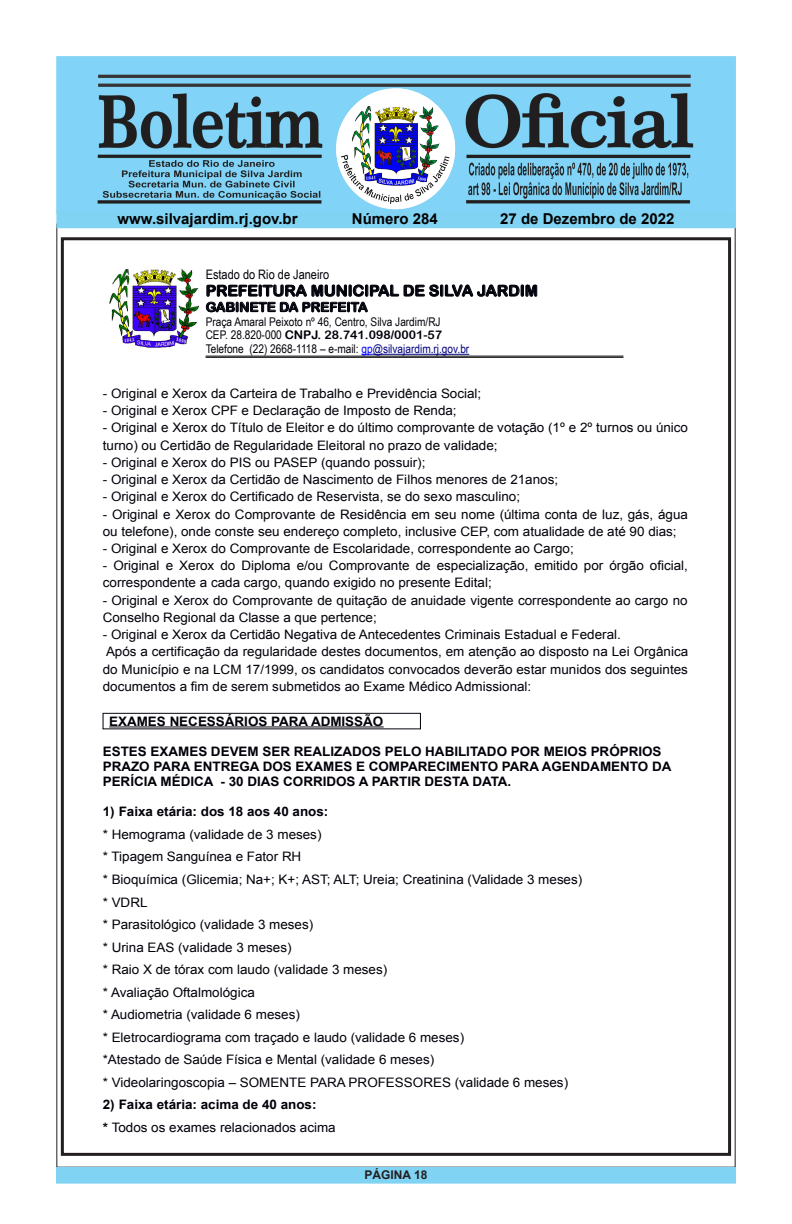
<style>
.page{position:relative;width:792px;height:1224px;background:#fff}
.page>*{position:absolute;margin:0;border:0;box-sizing:border-box;transform-origin:0 0}
.t1{font:15.2px "Arial Rounded MT Bold";color:#00000a}
.t2{font:700 15px "Arial";color:#000}
.t3{font:13.1px/22.5px "Arial";color:#00000a}
.t4{font:700 13.1px/15px "Arial";color:#00000a}
.t5{font:13.1px "Arial Narrow";color:#00000a}
.t6{font:13.1px "Arial Rounded MT Bold";color:#00000a}
.t7{font:12px "Arial Narrow";color:#00000a}
.t8{font:12px "Arial Rounded MT Bold";letter-spacing:-.005em;color:#00000a}
.t9{font:700 12px "Arial";color:#231f20}
.s1{font-family:"Arial Narrow"}
.s2{color:#00f}
.s3{color:#000080}
.s4{font-weight:700}
</style>
<div class="page">
<img style="left:57px;top:57px;width:678px;height:155px">
<div style="left:56px;top:1168px;width:680px;height:15px;background:#81d3f3"></div>
<div style="left:56px;top:1167px;width:680px;height:16px;border:1px solid #81d3f3"></div>
<div style="left:57px;top:212px;width:678px;height:16px;background:#81d3f3"></div>
<img style="left:109px;top:269px;width:91px;height:79px">
<hr style="left:206px;top:356px;width:417px;height:1px;background:#000">
<hr style="left:206px;top:357px;width:417px;height:1px;background:#000">
<hr style="left:373px;top:354px;width:96px;height:1px;background:#000080">
<hr style="left:103px;top:713px;width:318px;height:1px;background:#00000a">
<hr style="left:103px;top:729px;width:318px;height:1px;background:#00000a">
<svg style="left:103px;top:713px;width:1px;height:16px"></svg>
<svg style="left:420px;top:714px;width:1px;height:15px"></svg>
<hr style="left:109px;top:727px;width:275px;height:1px;background:#00000a">
<div style="left:61px;top:237px;width:670px;height:919px;border:3px solid #231f20"></div>
<p class="t2" style="left:118px;top:208px;width:182px">www.silvajardim.rj.gov.br</p>
<p class="t2" style="left:352px;top:208px;width:87px">Número 284</p>
<p class="t2" style="left:500px;top:208px;width:176px">27 de Dezembro de 2022</p>
<p class="t5" style="left:206px;top:269px;width:125px">Estado do Rio de Janeiro</p>
<p class="t1" style="left:206px;top:282px;width:334px">PREFEITURA MUNICIPAL DE SILVA JARDIM</p>
<p class="t6" style="left:206px;top:299px;width:164px">GABINETE DA PREFEITA</p>
<p class="t7" style="left:206px;top:317px;width:236px">Praça Amaral Peixoto nº 46, Centro, Silva Jardim/RJ</p>
<p class="t8" style="left:206px;top:328px;width:238px"><span class="s1">CEP. 28.820-000</span> CNPJ. 28.741.098/0001-57</p>
<p class="t7" style="left:206px;top:345px;width:265px">Telefone (22) 2668-1118 – e-mail: <span class="s2">gp</span> <span class="s3">@silvajardim.rj.gov.br</span></p>
<p class="t3" style="left:103px;top:382px;width:380px">- Original e Xerox da Carteira de Trabalho e Previdência Social;</p>
<p class="t3" style="left:103px;top:399px;width:355px">- Original e Xerox CPF e Declaração de Imposto de Renda;</p>
<p class="t3" style="left:103px;top:419px;width:587px;line-height:17.3px">- Original e Xerox do Título de Eleitor e do último comprovante de votação (1º e 2º turnos ou único turno) ou Certidão de Regularidade Eleitoral no prazo de validade;</p>
<p class="t3" style="left:103px;top:451px;width:324px">- Original e Xerox do PIS ou PASEP (quando possuir);</p>
<p class="t3" style="left:103px;top:468px;width:457px">- Original e Xerox da Certidão de Nascimento de Filhos menores de 21anos;</p>
<p class="t3" style="left:103px;top:485px;width:419px">- Original e Xerox do Certificado de Reservista, se do sexo masculino;</p>
<p class="t3" style="left:103px;top:505px;width:587px;line-height:17.2px">- Original e Xerox do Comprovante de Residência em seu nome (última conta de luz, gás, água ou telefone), onde conste seu endereço completo, inclusive CEP, com atualidade de até 90 dias;</p>
<p class="t3" style="left:103px;top:537px;width:473px">- Original e Xerox do Comprovante de Escolaridade, correspondente ao Cargo;</p>
<p class="t3" style="left:103px;top:557px;width:587px;line-height:17.3px">- Original e Xerox do Diploma e/ou Comprovante de especialização, emitido por órgão oficial, correspondente a cada cargo, quando exigido no presente Edital;</p>
<p class="t3" style="left:103px;top:592px;width:586px;line-height:17.3px">- Original e Xerox do Comprovante de quitação de anuidade vigente correspondente ao cargo no<br>Conselho Regional da Classe a que pertence;</p>
<p class="t3" style="left:103px;top:626px;width:587px;line-height:17.3px">- Original e Xerox da Certidão Negativa de Antecedentes Criminais Estadual e Federal.<br>Após a certificação da regularidade destes documentos, em atenção ao disposto na Lei Orgânica do Município e na LCM 17/1999, os candidatos convocados deverão estar munidos dos seguintes documentos a fim de serem submetidos ao Exame Médico Admissional:</p>
<p class="t4" style="left:109px;top:714px;width:276px">EXAMES NECESSÁRIOS PARA ADMISSÃO</p>
<p class="t4" style="left:103px;top:744px;width:570px">ESTES EXAMES DEVEM SER REALIZADOS PELO HABILITADO POR MEIOS PRÓPRIOS<br>PRAZO PARA ENTREGA DOS EXAMES E COMPARECIMENTO PARA AGENDAMENTO DA<br>PERÍCIA MÉDICA - 30 DIAS CORRIDOS A PARTIR DESTA DATA.</p>
<p class="t4" style="left:103px;top:804px;width:227px">1) Faixa etária: dos 18 aos 40 anos:</p>
<p class="t3" style="left:103px;top:823px;width:481px">* Hemograma (validade de 3 meses)<br>* Tipagem Sanguínea e Fator RH<br>* Bioquímica (Glicemia; Na+; K+; AST; ALT; Ureia; Creatinina (Validade 3 meses) * VDRL<br>* Parasitológico (validade 3 meses)<br>* Urina EAS (validade 3 meses)<br>* Raio X de tórax com laudo (validade 3 meses)<br>* Avaliação Oftalmológica<br>* Audiometria (validade 6 meses)<br>* Eletrocardiograma com traçado e laudo (validade 6 meses)<br>*Atestado de Saúde Física e Mental (validade 6 meses)<br>* Videolaringoscopia – SOMENTE PARA PROFESSORES (validade 6 meses)</p>
<p class="t3" style="left:103px;top:1093px;width:234px"><span class="s4">2) Faixa etária: acima de 40 anos:<br>*</span> Todos os exames relacionados acima</p>
<p class="t9" style="left:365px;top:1166px;width:64px">PÁGINA 18</p>
</div>
